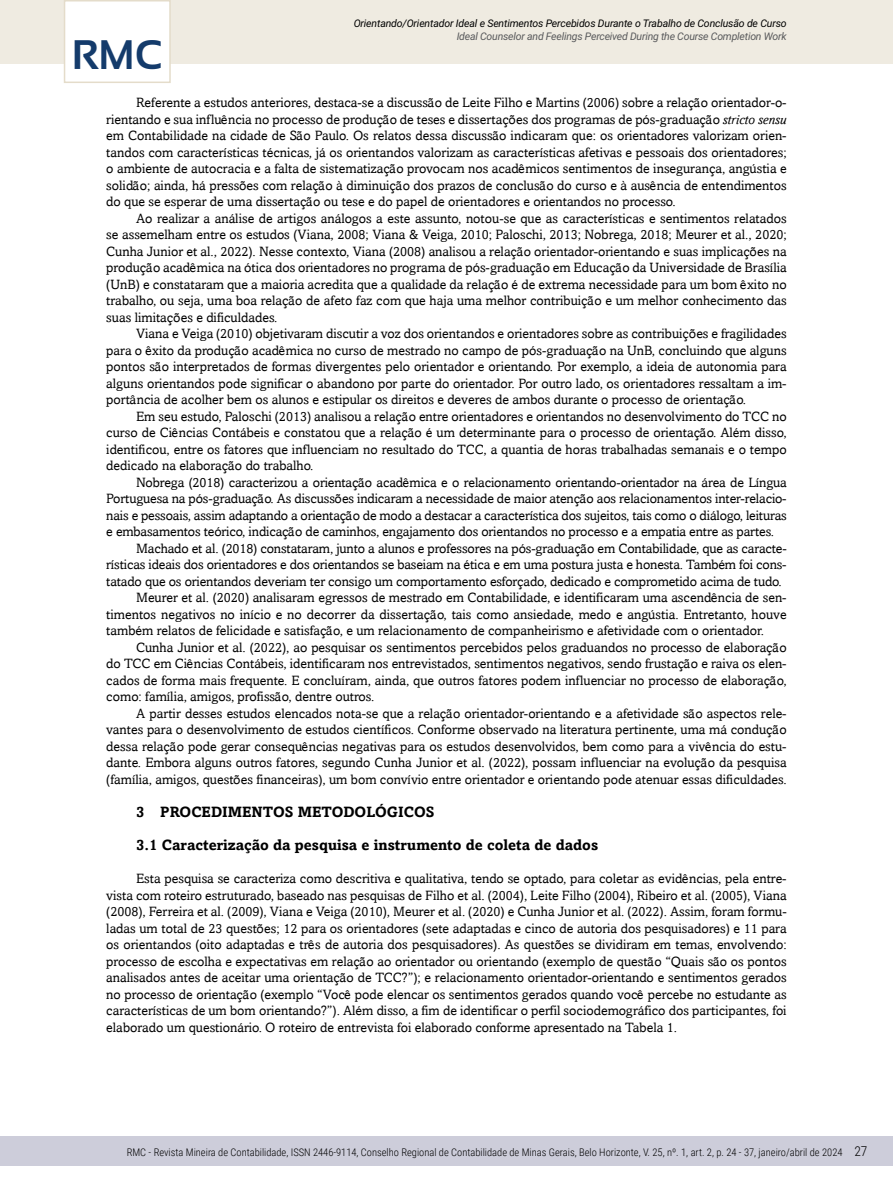
<style>
.page{position:relative;width:893px;height:1191px;background:#fff}
.page>*{position:absolute;margin:0;border:0;box-sizing:border-box;transform-origin:0 0}
.t1{font:700 41.25px "Sansation";color:#143b6b}
.t2{font:700 15px "Amasis";color:#000}
.t3{font:13.5px/16.5px "Amasis";color:#000;text-align:justify}
.t4{font:300 13.5px "Roboto Condensed";color:#000}
.t5{font:300 10.5px "Roboto Condensed";color:#000}
.t6{font:italic 10.5px "Roboto";letter-spacing:-.015em;color:#000}
.t7{font:italic 10.5px "Roboto";letter-spacing:-.02em;color:#58595b}
.s1{font-style:italic}
.s2{font-size:13.5px}
</style>
<div class="page">
<div style="left:0;top:0;width:893px;height:64px;background:#efebe1"></div>
<div style="left:64px;top:0;width:107px;height:83px;background:#fff;border:2px solid #e4dcca"></div>
<div style="left:0;top:1135px;width:893px;height:30px;background:#cdcdda"></div>
<h1 class="t1" style="left:72px;top:32px;width:92px">RMC</h1>
<p class="t6" style="left:354px;top:16px;width:434px">Orientando/Orientador Ideal e Sentimentos Percebidos Durante o Trabalho de Conclusão de Curso</p>
<p class="t7" style="left:457px;top:29px;width:331px">Ideal Counselor and Feelings Perceived During the Course Completion Work</p>
<p class="t3" style="left:106px;top:94px;width:682px;text-indent:30px">Referente a estudos anteriores, destaca-se a discussão de Leite Filho e Martins (2006) sobre a relação orientador-o&shy;rientando e sua influência no processo de produção de teses e dissertações dos programas de pós-graduação <span class="s1">stricto sensu </span>em Contabilidade na cidade de São Paulo. Os relatos dessa discussão indicaram que: os orientadores valorizam orien&shy;tandos com características técnicas, já os orientandos valorizam as características afetivas e pessoais dos orientadores; o ambiente de autocracia e a falta de sistematização provocam nos acadêmicos sentimentos de insegurança, angústia e solidão; ainda, há pressões com relação à diminuição dos prazos de conclusão do curso e à ausência de entendimentos do que se esperar de uma dissertação ou tese e do papel de orientadores e orientandos no processo.</p>
<p class="t3" style="left:106px;top:210px;width:682px;text-indent:30px">Ao realizar a análise de artigos análogos a este assunto, notou-se que as características e sentimentos relatados se assemelham entre os estudos (Viana, 2008; Viana &amp; Veiga, 2010; Paloschi, 2013; Nobrega, 2018; Meurer et al., 2020; Cunha Junior et al., 2022). Nesse contexto, Viana (2008) analisou a relação orientador-orientando e suas implicações na produção acadêmica na ótica dos orientadores no programa de pós-graduação em Educação da Universidade de Brasília (UnB) e constataram que a maioria acredita que a qualidade da relação é de extrema necessidade para um bom êxito no trabalho, ou seja, uma boa relação de afeto faz com que haja uma melhor contribuição e um melhor conhecimento das suas limitações e dificuldades.</p>
<p class="t3" style="left:106px;top:325px;width:682px;text-indent:30px">Viana e Veiga (2010) objetivaram discutir a voz dos orientandos e orientadores sobre as contribuições e fragilidades para o êxito da produção acadêmica no curso de mestrado no campo de pós-graduação na UnB, concluindo que alguns pontos são interpretados de formas divergentes pelo orientador e orientando. Por exemplo, a ideia de autonomia para alguns orientandos pode significar o abandono por parte do orientador. Por outro lado, os orientadores ressaltam a im&shy;portância de acolher bem os alunos e estipular os direitos e deveres de ambos durante o processo de orientação.</p>
<p class="t3" style="left:106px;top:408px;width:682px;text-indent:30px">Em seu estudo, Paloschi (2013) analisou a relação entre orientadores e orientandos no desenvolvimento do TCC no curso de Ciências Contábeis e constatou que a relação é um determinante para o processo de orientação. Além disso, identificou, entre os fatores que influenciam no resultado do TCC, a quantia de horas trabalhadas semanais e o tempo dedicado na elaboração do trabalho.</p>
<p class="t3" style="left:136px;top:474px;width:652px">Nobrega (2018) caracterizou a orientação acadêmica e o relacionamento orientando-orientador na área de Língua</p>
<p class="t3" style="left:106px;top:490px;width:682px">Portuguesa na pós-graduação. As discussões indicaram a necessidade de maior atenção aos relacionamentos inter-relacio-</p>
<p class="t3" style="left:106px;top:507px;width:682px">nais e pessoais, assim adaptando a orientação de modo a destacar a característica dos sujeitos, tais como o diálogo, leituras</p>
<p class="t3" style="left:106px;top:523px;width:669px">e embasamentos teórico, indicação de caminhos, engajamento dos orientandos no processo e a empatia entre as partes.</p>
<p class="t3" style="left:136px;top:540px;width:652px">Machado et al. (2018) constataram, junto a alunos e professores na pós-graduação em Contabilidade, que as caracte-</p>
<p class="t3" style="left:106px;top:556px;width:682px">rísticas ideais dos orientadores e dos orientandos se baseiam na ética e em uma postura justa e honesta. Também foi cons-</p>
<p class="t3" style="left:106px;top:573px;width:677px">tatado que os orientandos deveriam ter consigo um comportamento esforçado, dedicado e comprometido acima de tudo.</p>
<p class="t3" style="left:136px;top:589px;width:652px">Meurer et al. (2020) analisaram egressos de mestrado em Contabilidade, e identificaram uma ascendência de sen-</p>
<p class="t3" style="left:106px;top:606px;width:682px">timentos negativos no início e no decorrer da dissertação, tais como ansiedade, medo e angústia. Entretanto, houve</p>
<p class="t3" style="left:106px;top:622px;width:659px">também relatos de felicidade e satisfação, e um relacionamento de companheirismo e afetividade com o orientador.</p>
<p class="t3" style="left:136px;top:639px;width:652px">Cunha Junior et al. (2022), ao pesquisar os sentimentos percebidos pelos graduandos no processo de elaboração</p>
<p class="t3" style="left:106px;top:655px;width:682px">do TCC em Ciências Contábeis, identificaram nos entrevistados, sentimentos negativos, sendo frustação e raiva os elen-</p>
<p class="t3" style="left:106px;top:672px;width:682px">cados de forma mais frequente. E concluíram, ainda, que outros fatores podem influenciar no processo de elaboração,</p>
<p class="t3" style="left:106px;top:688px;width:270px">como: família, amigos, profissão, dentre outros.</p>
<p class="t3" style="left:136px;top:705px;width:652px">A partir desses estudos elencados nota-se que a relação orientador-orientando e a afetividade são aspectos rele-</p>
<p class="t3" style="left:106px;top:721px;width:682px">vantes para o desenvolvimento de estudos científicos. Conforme observado na literatura pertinente, uma má condução</p>
<p class="t3" style="left:106px;top:738px;width:682px">dessa relação pode gerar consequências negativas para os estudos desenvolvidos, bem como para a vivência do estu-</p>
<p class="t3" style="left:106px;top:754px;width:682px">dante. Embora alguns outros fatores, segundo Cunha Junior et al. (2022), possam influenciar na evolução da pesquisa</p>
<p class="t3" style="left:106px;top:771px;width:682px">(família, amigos, questões financeiras), um bom convívio entre orientador e orientando pode atenuar essas dificuldades.</p>
<p class="t2" style="left:136px;top:803px;width:300px">3 PROCEDIMENTOS METODOLÓGICOS</p>
<p class="t2" style="left:136px;top:836px;width:464px">3.1 Caracterização da pesquisa e instrumento de coleta de dados</p>
<p class="t3" style="left:106px;top:870px;width:682px;text-indent:30px">Esta pesquisa se caracteriza como descritiva e qualitativa, tendo se optado, para coletar as evidências, pela entre&shy;vista com roteiro estruturado, baseado nas pesquisas de Filho et al. (2004), Leite Filho (2004), Ribeiro et al. (2005), Viana (2008), Ferreira et al. (2009), Viana e Veiga (2010), Meurer et al. (2020) e Cunha Junior et al. (2022). Assim, foram formu&shy;ladas um total de 23 questões; 12 para os orientadores (sete adaptadas e cinco de autoria dos pesquisadores) e 11 para os orientandos (oito adaptadas e três de autoria dos pesquisadores). As questões se dividiram em temas, envolvendo: processo de escolha e expectativas em relação ao orientador ou orientando (exemplo de questão “Quais são os pontos analisados antes de aceitar uma orientação de TCC?”); e relacionamento orientador-orientando e sentimentos gerados no processo de orientação (exemplo “Você pode elencar os sentimentos gerados quando você percebe no estudante as características de um bom orientando?”). Além disso, a fim de identificar o perfil sociodemográfico dos participantes, foi elaborado um questionário. O roteiro de entrevista foi elaborado conforme apresentado na Tabela 1.</p>
<p class="t4" style="left:854px;top:1140px;width:15px">27</p>
<p class="t5" style="left:127px;top:1145px;width:742px">RMC - Revista Mineira de Contabilidade, ISSN 2446-9114, Conselho Regional de Contabilidade de Minas Gerais, Belo Horizonte, V. 25, nº. 1, art. 2, p. 24 - 37, janeiro/abril de 2024 <span class="s2">27</span></p>
</div>
